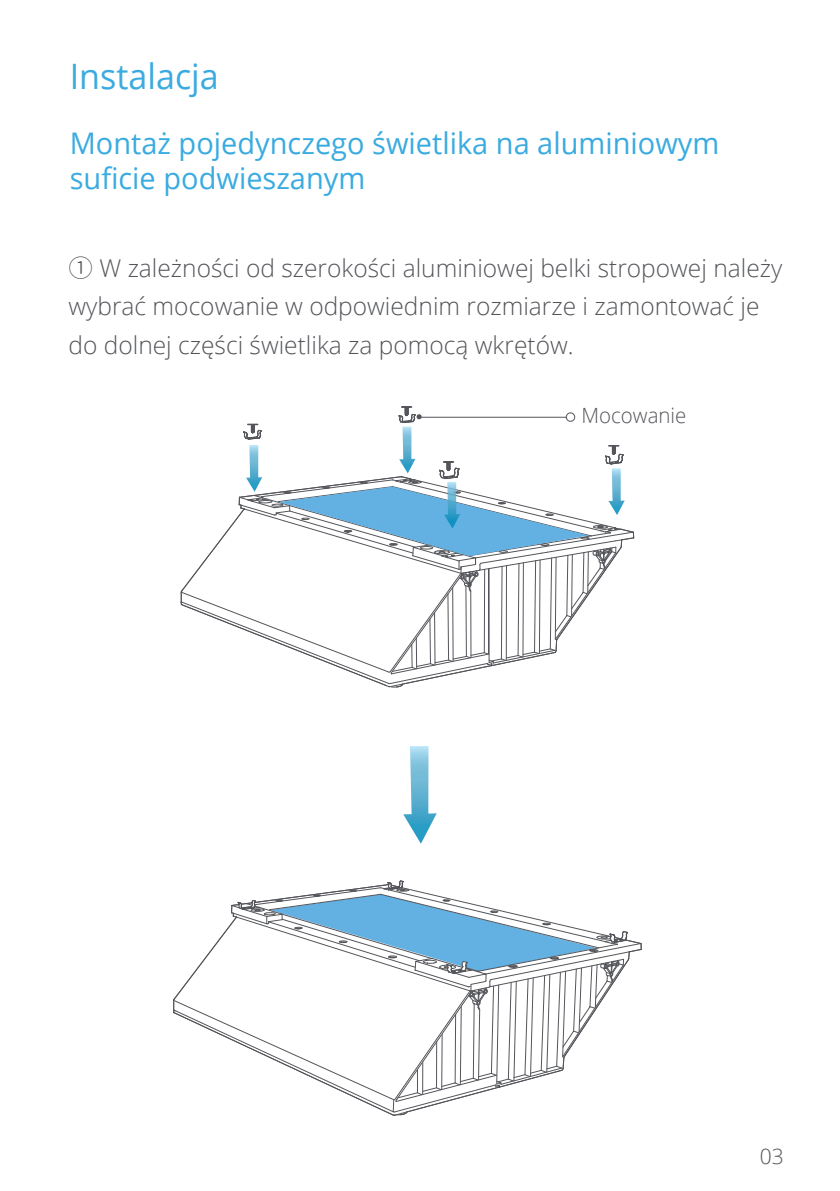
<style>
.page{position:relative;width:840px;height:1191px;background:#fff}
.page>*{position:absolute;margin:0;border:0;box-sizing:border-box;transform-origin:0 0}
.t1{font:35px "Open Sans";color:#3aabe0}
.t2{font:29.8px/35px "Open Sans";color:#3aabe0}
.t3{font:300 24.4px/38.4px "Open Sans";color:#54555a}
.t4{font:300 21px "Open Sans";color:#54555a}
.s1{font-family:"Source Han Sans CN"}
</style>
<div class="page">
<svg style="left:403px;top:746px;width:33px;height:97px"></svg>
<svg style="left:173px;top:880px;width:468px;height:235px"></svg>
<svg style="left:180px;top:406px;width:453px;height:281px"></svg>
<h1 class="t1" style="left:70px;top:52px;width:150px">Instalacja</h1>
<p class="t2" style="left:70px;top:125px;width:651px">Montaż pojedynczego świetlika na aluminiowym suficie podwieszanym</p>
<p class="t3" style="left:68px;top:248px;width:715px"><span class="s1">➀</span> W zależności od szerokości aluminiowej belki stropowej należy wybrać mocowanie w odpowiednim rozmiarze i zamontować je do dolnej części świetlika za pomocą wkrętów.</p>
<p class="t4" style="left:581px;top:401px;width:106px">Mocowanie</p>
<p class="t4" style="left:759px;top:1142px;width:25px">03</p>
</div>
